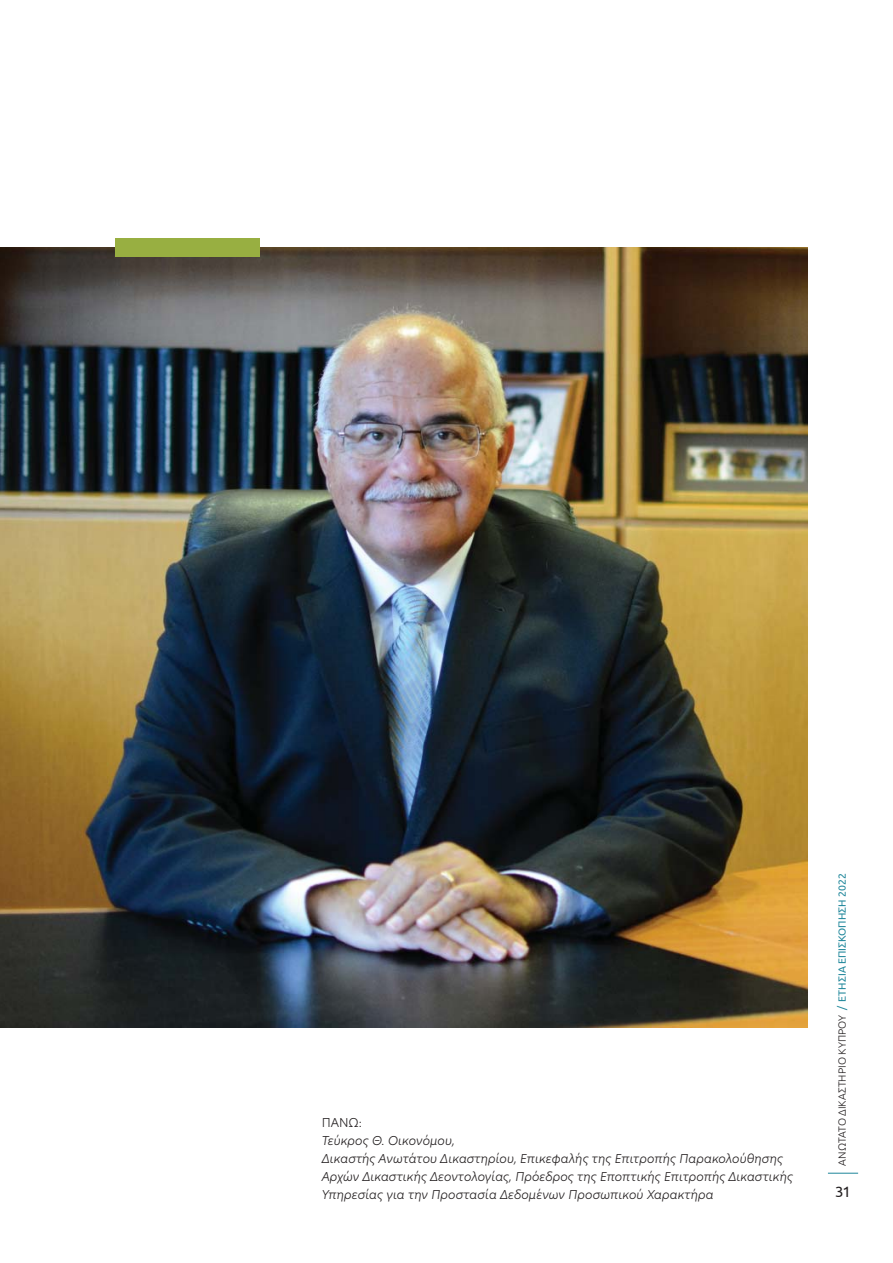
<style>
.page{position:relative;width:893px;height:1263px;background:#fff}
.page>*{position:absolute;margin:0;border:0;box-sizing:border-box;transform-origin:0 0}
.t1{font:15px "Ubuntu";color:#231f20}
.t2{font:italic 300 12px/18px "New Hero";color:#231f20}
.t3{font:300 12px "New Hero";color:#231f20}
.t4{font:300 10.5px "Ubuntu";color:#231f20}
.t5{font:10.5px "Ubuntu";color:#1e869a}
</style>
<div class="page">
<hr style="left:828px;top:1173px;width:30px;height:1px;background:#1e869a">
<img style="left:0;top:248px;width:808px;height:780px">
<div style="left:115px;top:238px;width:144px;height:19px;background:#98af41"></div>
<p class="t3" style="left:322px;top:1117px;width:42px">ΠΑΝΩ:</p>
<p class="t2" style="left:322px;top:1132px;width:473px">Τεύκρος Θ. Οικονόμου,<br>Δικαστής Ανωτάτου Δικαστηρίου, Επικεφαλής της Επιτροπής Παρακολούθησης Αρχών Δικαστικής Δεοντολογίας, Πρόεδρος της Εποπτικής Επιτροπής Δικαστικής Υπηρεσίας για την Προστασία Δεδομένων Προσωπικού Χαρακτήρα</p>
<p class="t5" style="left:836px;top:1001px;width:130px;rotate:-90deg">ΕΤΗΣΙΑ ΕΠΙΣΚΟΠΗΣΗ 2022</p>
<p class="t4" style="left:836px;top:1166px;width:152px;rotate:-90deg">ΑΝΩΤΑΤΟ ΔΙΚΑΣΤΗΡΙΟ ΚΥΠΡΟΥ</p>
<p class="t1" style="left:835px;top:1183px;width:17px">31</p>
</div>
